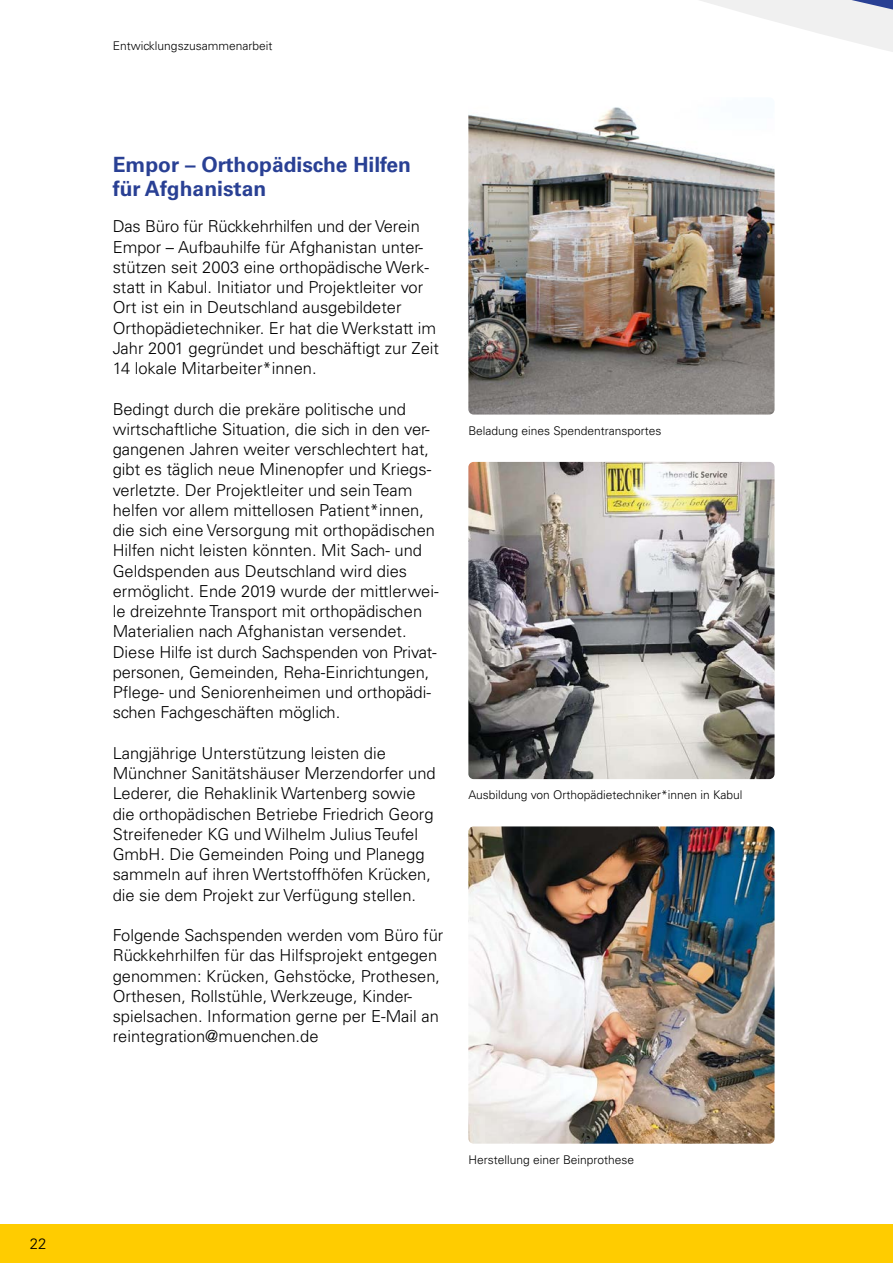
<style>
.page{position:relative;width:893px;height:1263px;background:#fff}
.page>*{position:absolute;margin:0;border:0;box-sizing:border-box;transform-origin:0 0}
.t1{font:700 21px/24.5px "Univers LT Pro 65";color:#294094}
.t2{font:300 16.5px/20.2px "Univers";color:#000}
.t3{font:300 15px "Univers";color:#000}
.t4{font:300 12px "Univers";color:#000}
</style>
<div class="page">
<svg style="left:700px;top:0;width:193px;height:52px;fill:#f0f0f0"></svg>
<div style="left:0;top:1225px;width:893px;height:38px;background:#fc0"></div>
<img style="left:468px;top:107px;width:306px;height:308px">
<img style="left:468px;top:462px;width:306px;height:317px">
<img style="left:468px;top:826px;width:306px;height:318px">
<p class="t3" style="left:30px;top:1235px;width:18px">22</p>
<p class="t4" style="left:113px;top:39px;width:161px">Entwicklungszusammenarbeit</p>
<p class="t1" style="left:113px;top:151px;width:300px">Empor – Orthopädische Hilfen für Afghanistan</p>
<p class="t2" style="left:113px;top:216px;width:328px">Das Büro für Rückkehrhilfen und der Verein Empor – Aufbauhilfe für Afghanistan unter&shy;stützen seit 2003 eine orthopädische Werk&shy;statt in Kabul. Initiator und Projektleiter vor Ort ist ein in Deutschland ausgebildeter Orthopädietechniker. Er hat die Werkstatt im Jahr 2001 gegründet und beschäftigt zur Zeit 14 lokale Mitarbeiter*innen.</p>
<p class="t2" style="left:113px;top:399px;width:328px">Bedingt durch die prekäre politische und wirtschaftliche Situation, die sich in den ver&shy;gangenen Jahren weiter verschlechtert hat, gibt es täglich neue Minenopfer und Kriegs&shy;verletzte. Der Projektleiter und sein Team helfen vor allem mittellosen Patient*innen, die sich eine Versorgung mit orthopädischen Hilfen nicht leisten könnten. Mit Sach- und Geldspenden aus Deutschland wird dies ermöglicht. Ende 2019 wurde der mittlerwei&shy;le dreizehnte Transport mit orthopädischen Materialien nach Afghanistan versendet.<br>Diese Hilfe ist durch Sachspenden von Privat&shy;personen, Gemeinden, Reha-Einrichtungen, Pflege- und Seniorenheimen und orthopädi&shy;schen Fachgeschäften möglich.</p>
<p class="t2" style="left:113px;top:743px;width:325px">Langjährige Unterstützung leisten die Münchner Sanitätshäuser Merzendorfer und Lederer, die Rehaklinik Wartenberg sowie die orthopädischen Betriebe Friedrich Georg Streifeneder KG und Wilhelm Julius Teufel GmbH. Die Gemeinden Poing und Planegg sammeln auf ihren Wertstoffhöfen Krücken, die sie dem Projekt zur Verfügung stellen.</p>
<p class="t2" style="left:113px;top:925px;width:332px">Folgende Sachspenden werden vom Büro für Rückkehrhilfen für das Hilfsprojekt entgegen genommen: Krücken, Gehstöcke, Prothesen, Orthesen, Rollstühle, Werkzeuge, Kinder&shy;spielsachen. Information gerne per E-Mail an reintegration@muenchen.de</p>
<p class="t4" style="left:468px;top:423px;width:195px">Beladung eines Spendentransportes</p>
<p class="t4" style="left:468px;top:788px;width:276px">Ausbildung von Orthopädietechniker*innen in Kabul</p>
<p class="t4" style="left:468px;top:1152px;width:167px">Herstellung einer Beinprothese</p>
</div>
